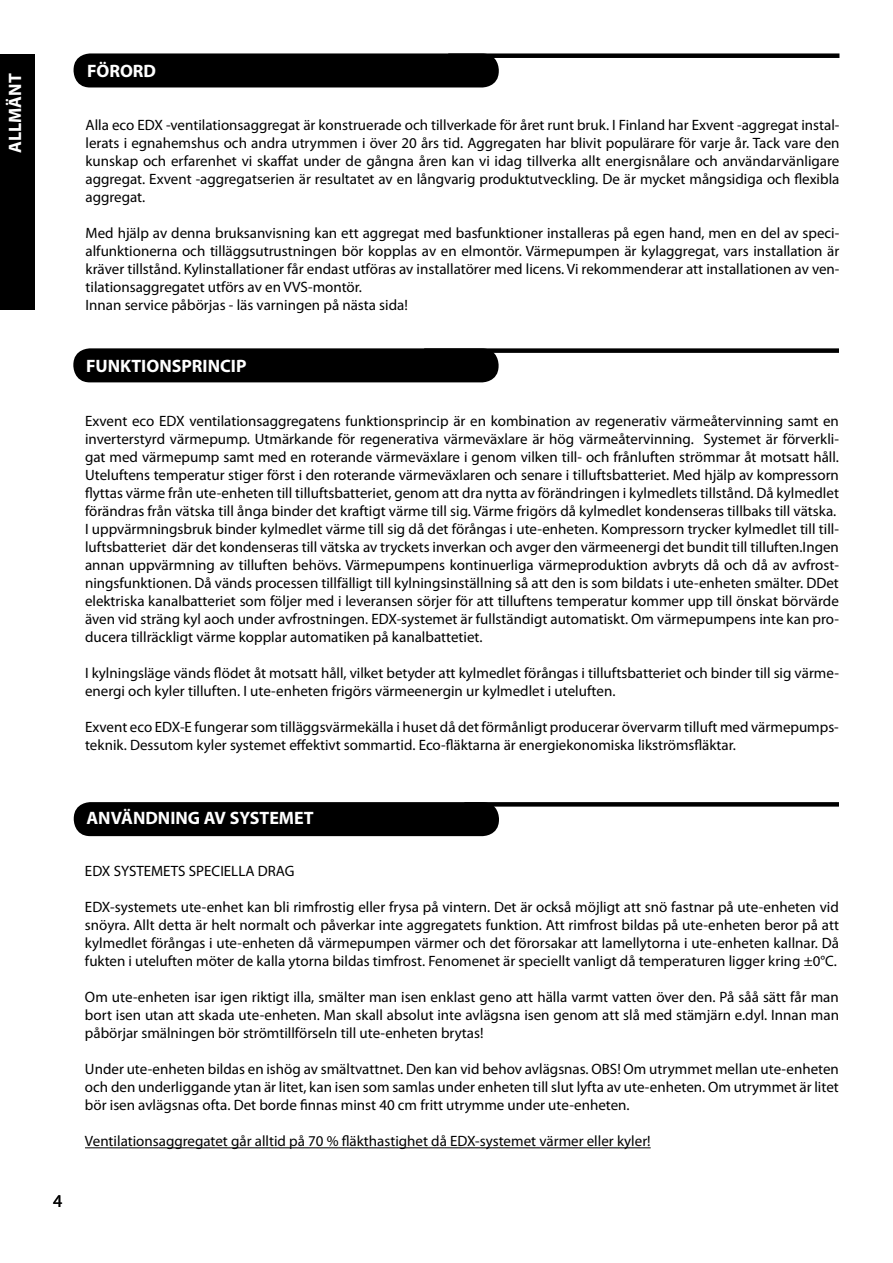
<style>
.page{position:relative;width:893px;height:1263px;background:#fff}
.page>*{position:absolute;margin:0;border:0;box-sizing:border-box;transform-origin:0 0}
.t1{font:700 18px "Myriad Pro";color:#fff}
.t2{font:18px "Myriad Pro";color:#000}
.t3{font:15px/18px "Myriad Pro";color:#000;text-align:justify}
</style>
<div class="page">
<div style="left:0;top:55px;width:35px;height:255px;background:#000"></div>
<div style="left:74px;top:53px;width:425px;height:34px;background:#000;border-radius:16px"></div>
<div style="left:448px;top:53px;width:391px;height:5px;background:#000"></div>
<div style="left:73px;top:348px;width:426px;height:34px;background:#000;border-radius:16px"></div>
<div style="left:424px;top:348px;width:415px;height:5px;background:#000"></div>
<div style="left:74px;top:802px;width:425px;height:34px;background:#000;border-radius:16px"></div>
<hr style="left:85px;top:1147px;width:566px;height:1px;background:#000">
<div style="left:464px;top:802px;width:375px;height:5px;background:#000"></div>
<p class="t1" style="left:3px;top:153px;width:81px;rotate:-90deg">ALLMÄNT</p>
<p class="t2" style="left:53px;top:1190px;width:11px">4</p>
<p class="t1" style="left:87px;top:59px;width:71px">FÖRORD</p>
<p class="t3" style="left:86px;top:116px;width:755px">Alla eco EDX -ventilationsaggregat är konstruerade och tillverkade för året runt bruk. I Finland har Exvent -aggregat instal&shy;lerats i egnahemshus och andra utrymmen i över 20 års tid. Aggregaten har blivit populärare för varje år. Tack vare den kunskap och erfarenhet vi skaffat under de gångna åren kan vi idag tillverka allt energisnålare och användarvänligare aggregat. Exvent -aggregatserien är resultatet av en långvarig produktutveckling. De är mycket mångsidiga och flexibla aggregat.</p>
<p class="t3" style="left:86px;top:224px;width:755px;text-align:left">Med hjälp av denna bruksanvisning kan ett aggregat med basfunktioner installeras på egen hand, men en del av speci&shy;alfunktionerna och tilläggsutrustningen bör kopplas av en elmontör. Värmepumpen är kylaggregat, vars installation är kräver tillstånd. Kylinstallationer får endast utföras av installatörer med licens. Vi rekommenderar att installationen av ven&shy;tilationsaggregatet utförs av en VVS-montör.<br>Innan service påbörjas - läs varningen på nästa sida!</p>
<p class="t1" style="left:86px;top:355px;width:162px">FUNKTIONSPRINCIP</p>
<p class="t3" style="left:85px;top:411px;width:755px;text-align:left">Exvent eco EDX ventilationsaggregatens funktionsprincip är en kombination av regenerativ värmeåtervinning samt en inverterstyrd värmepump. Utmärkande för regenerativa värmeväxlare är hög värmeåtervinning. Systemet är förverkli&shy;gat med värmepump samt med en roterande värmeväxlare i genom vilken till- och frånluften strömmar åt motsatt håll.<br>Uteluftens temperatur stiger först i den roterande värmeväxlaren och senare i tilluftsbatteriet. Med hjälp av kompressorn flyttas värme från ute-enheten till tilluftsbatteriet, genom att dra nytta av förändringen i kylmedlets tillstånd. Då kylmedlet förändras från vätska till ånga binder det kraftigt värme till sig. Värme frigörs då kylmedlet kondenseras tillbaks till vätska.<br>I uppvärmningsbruk binder kylmedlet värme till sig då det förångas i ute-enheten. Kompressorn trycker kylmedlet till til - luftsbatteriet där det kondenseras till vätska av tryckets inverkan och avger den värmeenergi det bundit till tilluften.Ingen annan uppvärmning av tilluften behövs. Värmepumpens kontinuerliga värmeproduktion avbryts då och då av avfrost&shy;ningsfunktionen. Då vänds processen tillfälligt till kylningsinställning så att den is som bildats i ute-enheten smälter. DDet elektriska kanalbatteriet som följer med i leveransen sörjer för att tilluftens temperatur kommer upp till önskat börvärde även vid sträng kyl aoch under avfrostningen. EDX-systemet är fullständigt automatiskt. Om värmepumpens inte kan pro&shy;ducera tillräckligt värme kopplar automatiken på kanalbattetiet.</p>
<p class="t3" style="left:85px;top:663px;width:755px">I kylningsläge vänds flödet åt motsatt håll, vilket betyder att kylmedlet förångas i tilluftsbatteriet och binder till sig värme&shy;energi och kyler tilluften. I ute-enheten frigörs värmeenergin ur kylmedlet i uteluften.</p>
<p class="t3" style="left:85px;top:717px;width:755px">Exvent eco EDX-E fungerar som tilläggsvärmekälla i huset då det förmånligt producerar övervarm tilluft med värmepumps&shy;teknik. Dessutom kyler systemet effektivt sommartid. Eco-fläktarna är energiekonomiska likströmsfläktar.</p>
<p class="t1" style="left:87px;top:806px;width:229px">ANVÄNDNING AV SYSTEMET</p>
<p class="t3" style="left:85px;top:862px;width:211px">EDX SYSTEMETS SPECIELLA DRAG</p>
<p class="t3" style="left:85px;top:898px;width:755px">EDX-systemets ute-enhet kan bli rimfrostig eller frysa på vintern. Det är också möjligt att snö fastnar på ute-enheten vid snöyra. Allt detta är helt normalt och påverkar inte aggregatets funktion. Att rimfrost bildas på ute-enheten beror på att kylmedlet förångas i ute-enheten då värmepumpen värmer och det förorsakar att lamellytorna i ute-enheten kallnar. Då fukten i uteluften möter de kalla ytorna bildas timfrost. Fenomenet är speciellt vanligt då temperaturen ligger kring ±0°C.</p>
<p class="t3" style="left:85px;top:988px;width:755px">Om ute-enheten isar igen riktigt illa, smälter man isen enklast geno att hälla varmt vatten över den. På såå sätt får man bort isen utan att skada ute-enheten. Man skall absolut inte avlägsna isen genom att slå med stämjärn e.dyl. Innan man påbörjar smälningen bör strömtillförseln till ute-enheten brytas!</p>
<p class="t3" style="left:85px;top:1060px;width:755px">Under ute-enheten bildas en ishög av smältvattnet. Den kan vid behov avlägsnas. OBS! Om utrymmet mellan ute-enheten och den underliggande ytan är litet, kan isen som samlas under enheten till slut lyfta av ute-enheten. Om utrymmet är litet bör isen avlägsnas ofta. Det borde finnas minst 40 cm fritt utrymme under ute-enheten.</p>
<p class="t3" style="left:85px;top:1132px;width:567px">Ventilationsaggregatet går alltid på 70 % fläkthastighet då EDX-systemet värmer eller kyler!</p>
</div>
